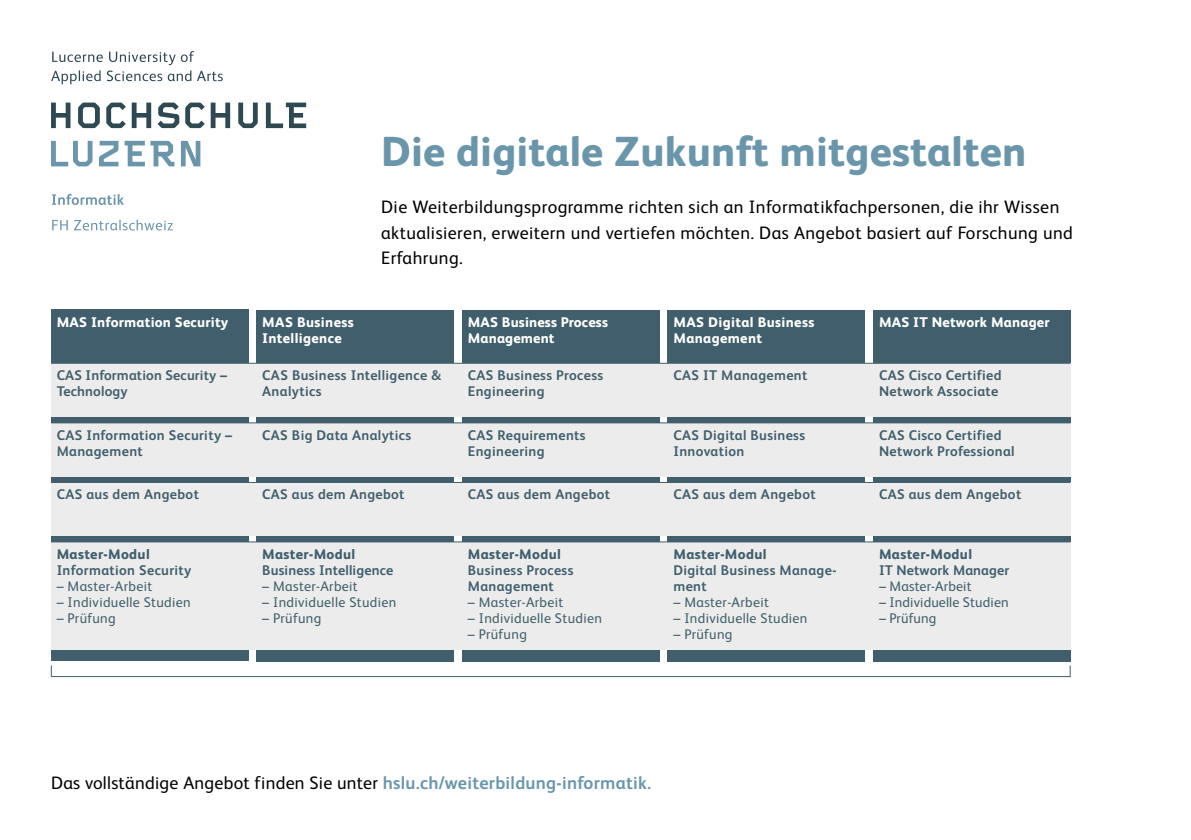
<style>
.page{position:relative;width:1191px;height:840px;background:#fff}
.page>*{position:absolute;margin:0;border:0;box-sizing:border-box;transform-origin:0 0}
.t1{font:800 42px "FS Albert";letter-spacing:.005em;color:#6a96ac}
.t2{font:18px/25.6px "FS Albert";letter-spacing:.025em;color:#000}
.t3{font:700 14px/16px "FS Albert";letter-spacing:.025em;color:#405e6b}
.t4{font:14px "FS Albert";letter-spacing:.025em;color:#405e6b}
.t5{font:800 14px/16px "FS Albert";letter-spacing:.015em;color:#fff}
.t6{font:800 14px "FS Albert";letter-spacing:.025em;color:#405e6b}
.s1{font-weight:700;color:#6a96ac}
</style>
<div class="page">
<div style="left:462px;top:309px;width:197px;height:352px;background:#405e6b"></div>
<div style="left:668px;top:309px;width:197px;height:352px;background:#405e6b"></div>
<div style="left:873px;top:309px;width:197px;height:352px;background:#405e6b"></div>
<div style="left:51px;top:309px;width:197px;height:351px;background:#405e6b"></div>
<div style="left:257px;top:309px;width:197px;height:352px;background:#405e6b"></div>
<div style="left:51px;top:364px;width:1019px;height:53px;background:#ececec"></div>
<div style="left:51px;top:423px;width:1019px;height:53px;background:#ececec"></div>
<div style="left:51px;top:483px;width:1019px;height:53px;background:#ececec"></div>
<div style="left:51px;top:542px;width:1019px;height:107px;background:#ececec"></div>
<hr style="left:51px;top:363px;width:1019px;height:1px;background:#405e6b">
<hr style="left:51px;top:422px;width:1019px;height:1px;background:#405e6b">
<hr style="left:51px;top:482px;width:1019px;height:1px;background:#405e6b">
<hr style="left:51px;top:541px;width:1019px;height:1px;background:#405e6b">
<hr style="left:51px;top:675px;width:1019px;height:1px;background:#405e6b">
<svg style="left:51px;top:141px;width:41px;height:25px"></svg>
<svg style="left:181px;top:141px;width:19px;height:25px"></svg>
<svg style="left:99px;top:141px;width:19px;height:25px"></svg>
<svg style="left:125px;top:141px;width:49px;height:25px"></svg>
<svg style="left:51px;top:102px;width:19px;height:26px"></svg>
<svg style="left:78px;top:102px;width:22px;height:26px"></svg>
<svg style="left:106px;top:102px;width:20px;height:26px"></svg>
<svg style="left:132px;top:102px;width:19px;height:26px"></svg>
<svg style="left:185px;top:102px;width:20px;height:26px"></svg>
<svg style="left:211px;top:102px;width:19px;height:26px"></svg>
<svg style="left:238px;top:102px;width:20px;height:26px"></svg>
<svg style="left:157px;top:102px;width:22px;height:26px"></svg>
<svg style="left:266px;top:102px;width:40px;height:26px"></svg>
<svg style="left:51px;top:51px;width:172px;height:33px"></svg>
<svg style="left:52px;top:219px;width:121px;height:11px"></svg>
<svg style="left:52px;top:194px;width:72px;height:11px"></svg>
<h1 class="t1" style="left:381px;top:121px;width:647px">Die digitale Zukunft mitgestalten</h1>
<p class="t2" style="left:381px;top:193px;width:693px">Die Weiterbildungsprogramme richten sich an Informatikfachpersonen, die ihr Wissen aktualisieren, erweitern und vertiefen möchten. Das Angebot basiert auf Forschung und<br>Erfahrung.</p>
<p class="t5" style="left:57px;top:313px;width:173px">MAS Information Security</p>
<p class="t5" style="left:262px;top:313px;width:93px">MAS Business</p>
<p class="t5" style="left:879px;top:313px;width:172px">MAS IT Network Manager</p>
<p class="t5" style="left:262px;top:329px;width:81px">Intelligence</p>
<p class="t3" style="left:57px;top:366px;width:172px">CAS Information Security –<br>Technology</p>
<p class="t3" style="left:262px;top:366px;width:180px">CAS Business Intelligence &amp;<br>Analytics</p>
<p class="t3" style="left:468px;top:366px;width:137px">CAS Business Process<br>Engineering</p>
<p class="t3" style="left:673px;top:366px;width:135px">CAS IT Management</p>
<p class="t3" style="left:879px;top:366px;width:124px">CAS Cisco Certified<br>Network Associate</p>
<p class="t3" style="left:57px;top:426px;width:177px">CAS Information Security –<br>Management</p>
<p class="t3" style="left:262px;top:426px;width:151px">CAS Big Data Analytics</p>
<p class="t3" style="left:468px;top:426px;width:119px">CAS Requirements<br>Engineering</p>
<p class="t3" style="left:673px;top:426px;width:133px">CAS Digital Business<br>Innovation</p>
<p class="t3" style="left:879px;top:426px;width:137px">CAS Cisco Certified<br>Network Professional</p>
<p class="t3" style="left:57px;top:485px;width:144px">CAS aus dem Angebot</p>
<p class="t3" style="left:262px;top:485px;width:144px">CAS aus dem Angebot</p>
<p class="t3" style="left:468px;top:485px;width:144px">CAS aus dem Angebot</p>
<p class="t3" style="left:673px;top:485px;width:144px">CAS aus dem Angebot</p>
<p class="t3" style="left:879px;top:485px;width:144px">CAS aus dem Angebot</p>
<p class="t5" style="left:468px;top:313px;width:142px">MAS Business Process<br>Management</p>
<p class="t5" style="left:673px;top:313px;width:142px">MAS Digital Business<br>Management</p>
<p class="t6" style="left:57px;top:543px;width:95px">Master-Modul</p>
<p class="t3" style="left:57px;top:561px;width:136px">Information Security</p>
<p class="t4" style="left:57px;top:576px;width:97px">– Master-Arbeit</p>
<p class="t4" style="left:57px;top:592px;width:136px">– Individuelle Studien</p>
<p class="t4" style="left:57px;top:608px;width:61px">– Prüfung</p>
<p class="t6" style="left:262px;top:543px;width:95px">Master-Modul</p>
<p class="t3" style="left:262px;top:561px;width:133px">Business Intelligence</p>
<p class="t4" style="left:262px;top:576px;width:97px">– Master-Arbeit</p>
<p class="t4" style="left:262px;top:592px;width:136px">– Individuelle Studien</p>
<p class="t4" style="left:262px;top:608px;width:61px">– Prüfung</p>
<p class="t6" style="left:468px;top:543px;width:95px">Master-Modul</p>
<p class="t3" style="left:468px;top:561px;width:107px">Business Process<br>Management</p>
<p class="t4" style="left:468px;top:592px;width:97px">– Master-Arbeit</p>
<p class="t4" style="left:468px;top:608px;width:136px">– Individuelle Studien</p>
<p class="t4" style="left:468px;top:624px;width:61px">– Prüfung</p>
<p class="t6" style="left:673px;top:543px;width:95px">Master-Modul</p>
<p class="t3" style="left:673px;top:561px;width:164px">Digital Business Manage&shy;ment</p>
<p class="t4" style="left:673px;top:592px;width:97px">– Master-Arbeit</p>
<p class="t4" style="left:673px;top:608px;width:136px">– Individuelle Studien</p>
<p class="t4" style="left:673px;top:624px;width:61px">– Prüfung</p>
<p class="t6" style="left:879px;top:543px;width:95px">Master-Modul</p>
<p class="t3" style="left:879px;top:561px;width:132px">IT Network Manager</p>
<p class="t4" style="left:879px;top:576px;width:94px">– Master-Arbeit</p>
<p class="t4" style="left:879px;top:592px;width:131px">– Individuelle Studien</p>
<p class="t4" style="left:879px;top:608px;width:59px">– Prüfung</p>
<p class="t2" style="left:51px;top:768px;width:601px">Das vollständige Angebot finden Sie unter <span class="s1">hslu.ch/weiterbildung-informatik.</span></p>
</div>
